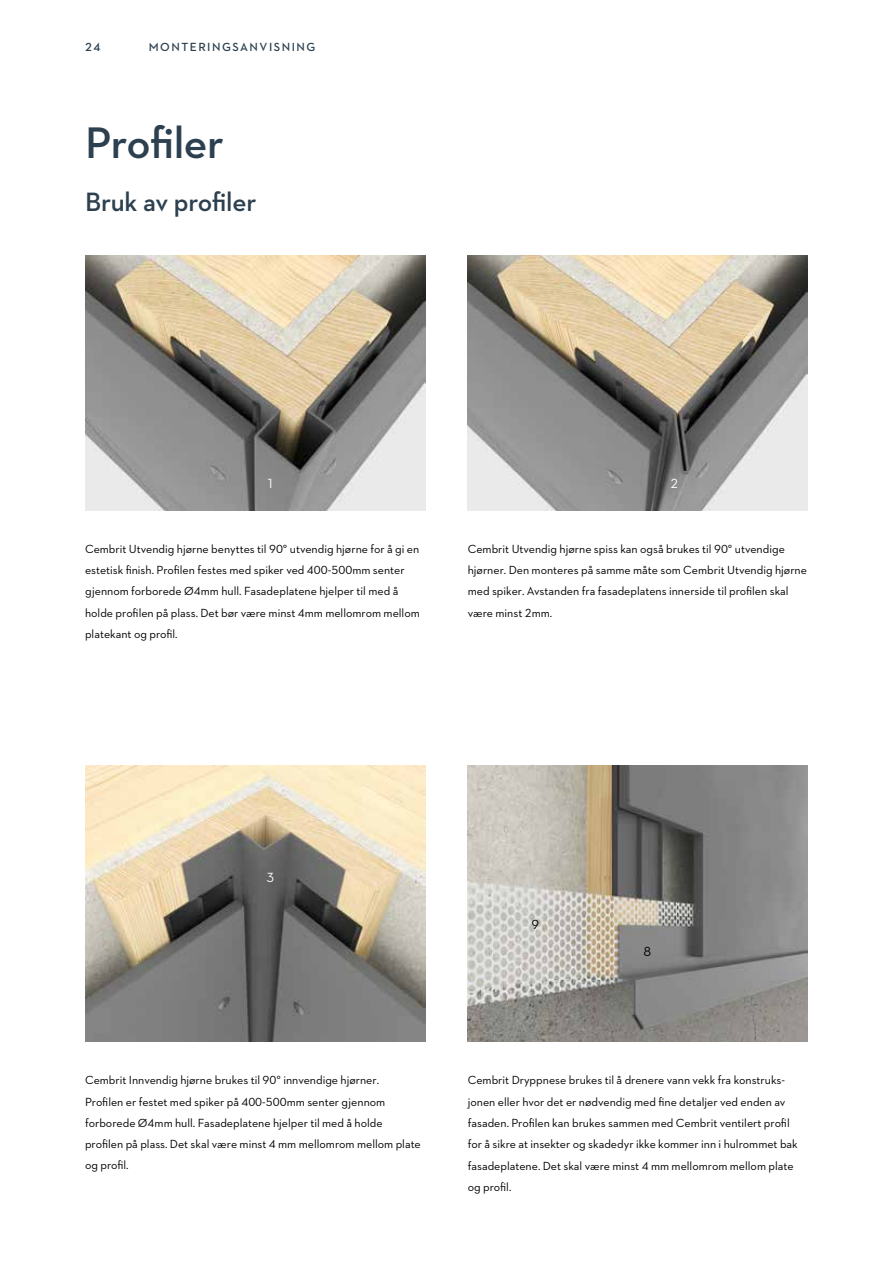
<style>
.page{position:relative;width:893px;height:1263px;background:#fff}
.page>*{position:absolute;margin:0;border:0;box-sizing:border-box;transform-origin:0 0}
.t1{font:600 45px "Neutraface 2 Text";letter-spacing:-.02em;color:#2c4050}
.t2{font:600 27px "Neutraface 2 Text";letter-spacing:-.01em;color:#2c4050}
.t3{font:13.5px "Neutraface 2 Text";color:#fff}
.t4{font:13.5px "Neutraface 2 Text";color:#000}
.t5{font:12px/21.3px "Neutraface 2 Text";color:#000}
.t6{font:600 12px "Neutraface 2 Text";letter-spacing:.125em;color:#2c4050}
</style>
<div class="page">
<img style="left:85px;top:255px;width:340px;height:255px">
<img style="left:85px;top:765px;width:340px;height:277px">
<img style="left:468px;top:765px;width:340px;height:277px">
<img style="left:468px;top:255px;width:340px;height:255px">
<p class="t6" style="left:85px;top:39px;width:17px">24</p>
<p class="t6" style="left:149px;top:39px;width:168px">MONTERINGSANVISNING</p>
<h1 class="t1" style="left:85px;top:114px;width:140px">Profiler</h1>
<h2 class="t2" style="left:85px;top:184px;width:173px">Bruk av profiler</h2>
<p class="t3" style="left:267px;top:475px;width:9px">1</p>
<p class="t5" style="left:85px;top:538px;width:336px">Cembrit Utvendig hjørne benyttes til 90° utvendig hjørne for å gi en estetisk finish. Profilen festes med spiker ved 400-500mm senter gjennom forborede Ø4mm hull. Fasadeplatene hjelper til med å holde profilen på plass. Det bør være minst 4mm mellomrom mellom platekant og profil.</p>
<p class="t3" style="left:671px;top:475px;width:9px">2</p>
<p class="t5" style="left:468px;top:538px;width:341px">Cembrit Utvendig hjørne spiss kan også brukes til 90° utvendige hjørner. Den monteres på samme måte som Cembrit Utvendig hjørne med spiker. Avstanden fra fasadeplatens innerside til profilen skal være minst 2mm.</p>
<p class="t3" style="left:267px;top:869px;width:9px">3</p>
<p class="t4" style="left:531px;top:916px;width:9px">9</p>
<p class="t4" style="left:644px;top:943px;width:9px">8</p>
<p class="t5" style="left:85px;top:1069px;width:337px">Cembrit Innvendig hjørne brukes til 90° innvendige hjørner.<br>Profilen er festet med spiker på 400-500mm senter gjennom forborede Ø4mm hull. Fasadeplatene hjelper til med å holde profilen på plass. Det skal være minst 4 mm mellomrom mellom plate og profil.</p>
<p class="t5" style="left:468px;top:1069px;width:332px">Cembrit Dryppnese brukes til å drenere vann vekk fra konstruks&shy;jonen eller hvor det er nødvendig med fine detaljer ved enden av fasaden. Profilen kan brukes sammen med Cembrit ventilert profil for å sikre at insekter og skadedyr ikke kommer inn i hulrommet bak fasadeplatene. Det skal være minst 4 mm mellomrom mellom plate og profil.</p>
</div>
